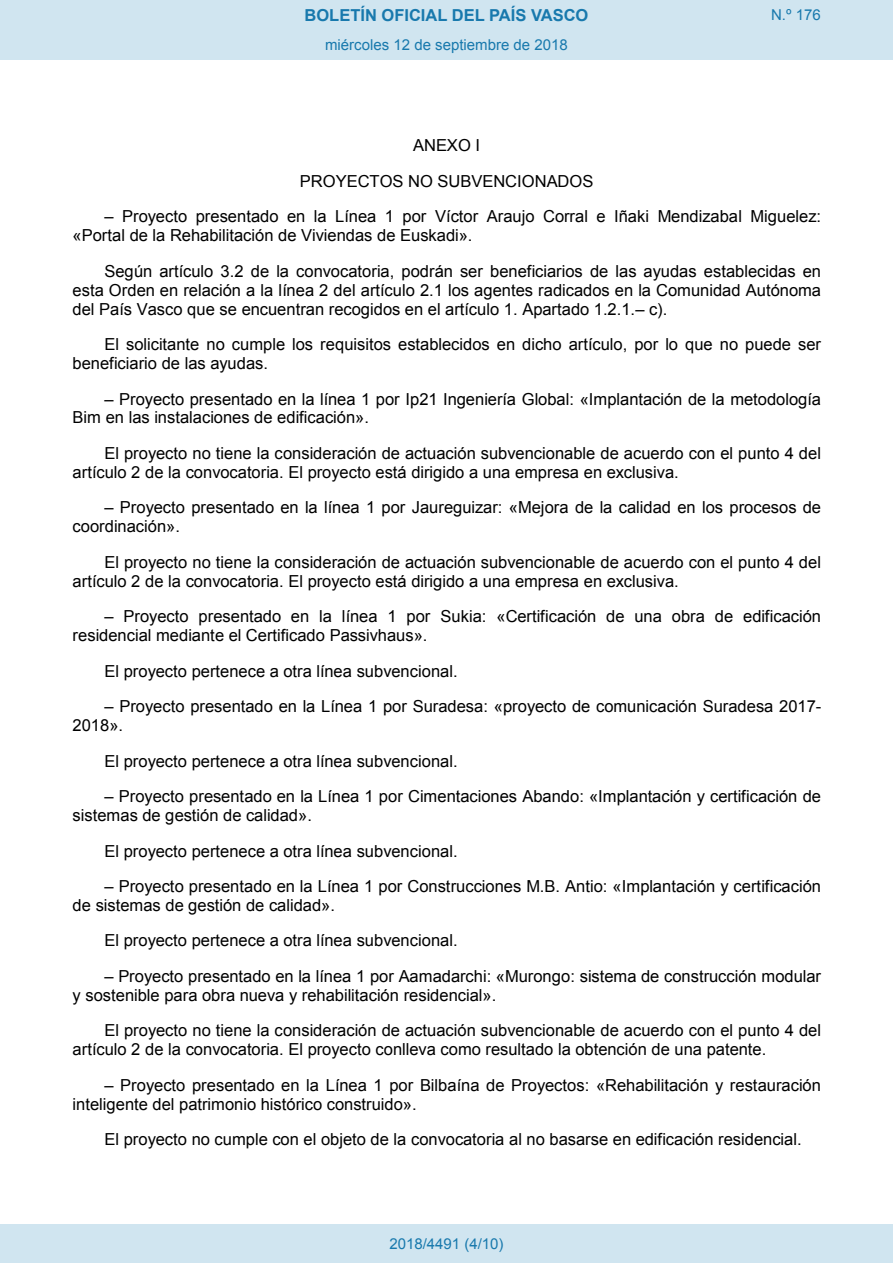
<style>
.page{position:relative;width:893px;height:1263px;background:#fff}
.page>*{position:absolute;margin:0;border:0;box-sizing:border-box;transform-origin:0 0}
.t1{font:16.5px/19px "Arial";color:#000}
.t2{font:700 16.5px "Arial";color:#1879ad}
.Paginacion_Centro{font:15px "Arial";color:#1879ad}
</style>
<div class="page">
<div style="left:0;top:0;width:893px;height:60px;background:#d0e5f0"></div>
<div style="left:0;top:1225px;width:893px;height:38px;background:#d0e5f0"></div>
<p class="t2" style="left:305px;top:4px;width:285px">BOLETÍN OFICIAL DEL PAÍS VASCO</p>
<p class="Paginacion_Centro" style="left:771px;top:5px;width:51px">N.º 176</p>
<p class="Paginacion_Centro" style="left:325px;top:35px;width:244px">miércoles 12 de septiembre de 2018</p>
<p class="t1" style="left:300px;top:128px;width:295px;line-height:35.4px;text-align:center">ANEXO I<br>PROYECTOS NO SUBVENCIONADOS</p>
<p class="t1" style="left:73px;top:207px;width:750px;text-indent:32px">– Proyecto presentado en la Línea 1 por Víctor Araujo Corral e Iñaki Mendizabal Miguelez: «Portal de la Rehabilitación de Viviendas de Euskadi».</p>
<p class="t1" style="left:73px;top:261px;width:750px;text-align:justify;text-indent:32px">Según artículo 3.2 de la convocatoria, podrán ser beneficiarios de las ayudas establecidas en esta Orden en relación a la línea 2 del artículo 2.1 los agentes radicados en la Comunidad Autónoma del País Vasco que se encuentran recogidos en el artículo 1. Apartado 1.2.1.– c).</p>
<p class="t1" style="left:73px;top:335px;width:750px;text-indent:32px">El solicitante no cumple los requisitos establecidos en dicho artículo, por lo que no puede ser beneficiario de las ayudas.</p>
<p class="t1" style="left:73px;top:389px;width:750px;text-indent:32px">– Proyecto presentado en la línea 1 por Ip21 Ingeniería Global: «Implantación de la metodología<br>Bim en las instalaciones de edificación».</p>
<p class="t1" style="left:73px;top:444px;width:750px;text-indent:32px">El proyecto no tiene la consideración de actuación subvencionable de acuerdo con el punto 4 del artículo 2 de la convocatoria. El proyecto está dirigido a una empresa en exclusiva.</p>
<p class="t1" style="left:73px;top:498px;width:750px;text-indent:32px">– Proyecto presentado en la línea 1 por Jaureguizar: «Mejora de la calidad en los procesos de coordinación».</p>
<p class="t1" style="left:73px;top:553px;width:750px;text-indent:32px">El proyecto no tiene la consideración de actuación subvencionable de acuerdo con el punto 4 del artículo 2 de la convocatoria. El proyecto está dirigido a una empresa en exclusiva.</p>
<p class="t1" style="left:73px;top:607px;width:750px;text-indent:32px">– Proyecto presentado en la línea 1 por Sukia: «Certificación de una obra de edificación residencial mediante el Certificado Passivhaus».</p>
<p class="t1" style="left:104px;top:661px;width:355px">El proyecto pertenece a otra línea subvencional.</p>
<p class="t1" style="left:73px;top:697px;width:750px;text-indent:32px">– Proyecto presentado en la Línea 1 por Suradesa: «proyecto de comunicación Suradesa 2017-<br>2018».</p>
<p class="t1" style="left:104px;top:751px;width:355px">El proyecto pertenece a otra línea subvencional.</p>
<p class="t1" style="left:73px;top:787px;width:750px;text-indent:32px">– Proyecto presentado en la Línea 1 por Cimentaciones Abando: «Implantación y certificación de sistemas de gestión de calidad».</p>
<p class="t1" style="left:104px;top:841px;width:355px">El proyecto pertenece a otra línea subvencional.</p>
<p class="t1" style="left:73px;top:877px;width:750px;text-indent:32px">– Proyecto presentado en la Línea 1 por Construcciones M.B. Antio: «Implantación y certificación de sistemas de gestión de calidad».</p>
<p class="t1" style="left:104px;top:931px;width:355px">El proyecto pertenece a otra línea subvencional.</p>
<p class="t1" style="left:73px;top:967px;width:750px;text-indent:32px">– Proyecto presentado en la línea 1 por Aamadarchi: «Murongo: sistema de construcción modular y sostenible para obra nueva y rehabilitación residencial».</p>
<p class="t1" style="left:73px;top:1021px;width:750px;text-indent:32px">El proyecto no tiene la consideración de actuación subvencionable de acuerdo con el punto 4 del artículo 2 de la convocatoria. El proyecto conlleva como resultado la obtención de una patente.</p>
<p class="t1" style="left:73px;top:1076px;width:750px;text-indent:32px">– Proyecto presentado en la Línea 1 por Bilbaína de Proyectos: «Rehabilitación y restauración inteligente del patrimonio histórico construido».</p>
<p class="t1" style="left:104px;top:1130px;width:699px">El proyecto no cumple con el objeto de la convocatoria al no basarse en edificación residencial.</p>
<p class="Paginacion_Centro" style="left:389px;top:1234px;width:116px">2018/4491 (4/10)</p>
</div>
